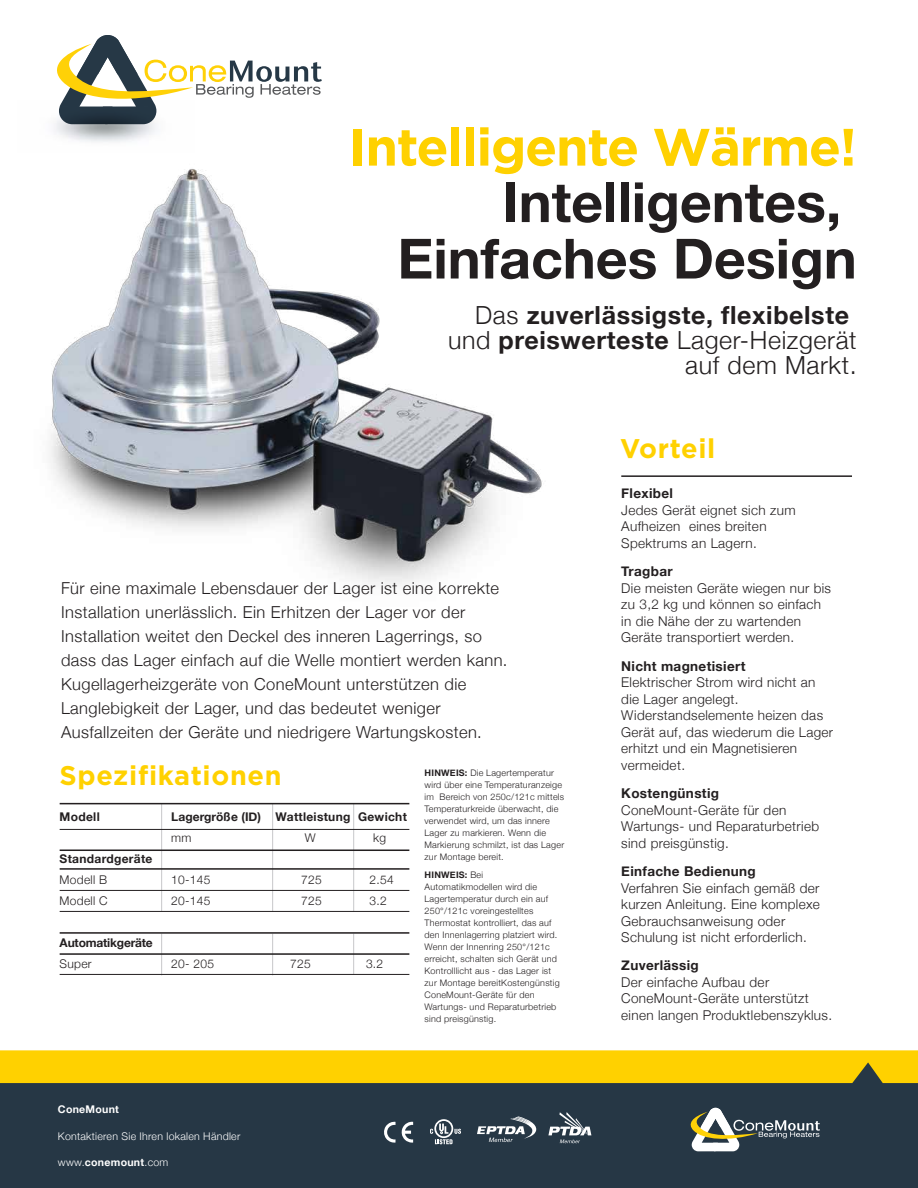
<style>
.page{position:relative;width:918px;height:1188px;background:#fff}
.page>*{position:absolute;margin:0;border:0;box-sizing:border-box;transform-origin:0 0}
.t1{font:700 55.5px/56.4px "Helvetica Neue";color:#231f20;text-align:right}
.t2{font:700 52.5px "Gotham HTF";letter-spacing:-.025em;color:#ffd100}
.t3{font:700 27px "Gotham HTF";letter-spacing:.025em;color:#ffd100}
.t4{font:300 25.05px "Helvetica Neue";letter-spacing:.025em;color:#231f20}
.t5{font:700 25.05px "Helvetica Neue";letter-spacing:.025em;color:#231f20}
.t6{font:300 16.5px/24px "Helvetica Neue";letter-spacing:.025em;color:#231f20}
.t7{font:300 13.5px/16.5px "Helvetica Neue";letter-spacing:.025em;color:#231f20}
.t8{font:700 13.5px "Helvetica Neue";letter-spacing:.025em;color:#231f20}
.t9{font:300 12px "Helvetica Neue";letter-spacing:.025em;color:#231f20}
.t10{font:700 12px "Helvetica Neue";letter-spacing:.025em;color:#231f20}
.t11{font:700 12px "Helvetica Neue";letter-spacing:-.015em;color:#231f20}
.t12{font:300 10.65px "Helvetica Neue";letter-spacing:.025em;color:#fff}
.t13{font:700 10.65px "Helvetica Neue";letter-spacing:.025em;color:#fff}
.t14{font:300 9px/12px "Helvetica Neue";letter-spacing:.025em;color:#231f20}
.s1{font-weight:300}
.s2{font-weight:700}
</style>
<div class="page">
<hr style="left:161px;top:804px;width:1px;height:107px;background:#c7c8ca">
<hr style="left:272px;top:804px;width:1px;height:107px;background:#c7c8ca">
<hr style="left:353px;top:804px;width:1px;height:107px;background:#c7c8ca">
<hr style="left:161px;top:934px;width:1px;height:41px;background:#c7c8ca">
<hr style="left:272px;top:934px;width:1px;height:41px;background:#c7c8ca">
<hr style="left:353px;top:934px;width:1px;height:40px;background:#c7c8ca">
<hr style="left:60px;top:932px;width:349px;height:2px;background:#231f20">
<hr style="left:60px;top:850px;width:349px;height:1px;background:#231f20">
<hr style="left:60px;top:953px;width:349px;height:2px;background:#231f20">
<hr style="left:60px;top:974px;width:349px;height:1px;background:#231f20">
<hr style="left:60px;top:803px;width:349px;height:1px;background:#231f20">
<hr style="left:60px;top:829px;width:349px;height:1px;background:#231f20">
<hr style="left:60px;top:868px;width:349px;height:2px;background:#231f20">
<hr style="left:60px;top:890px;width:349px;height:1px;background:#231f20">
<hr style="left:60px;top:911px;width:349px;height:1px;background:#231f20">
<img style="left:50px;top:169px;width:492px;height:416px">
<hr style="left:621px;top:475px;width:231px;height:2px;background:#231f20">
<div style="left:0;top:1060px;width:918px;height:128px;background:#263745"></div>
<div style="left:0;top:1050px;width:918px;height:33px;background:#ffd100"></div>
<svg style="left:690px;top:1108px;width:130px;height:43px"></svg>
<svg style="left:477px;top:1116px;width:60px;height:26px"></svg>
<svg style="left:548px;top:1112px;width:43px;height:31px"></svg>
<svg style="left:384px;top:1121px;width:29px;height:22px"></svg>
<svg style="left:430px;top:1119px;width:31px;height:25px"></svg>
<svg style="left:50px;top:35px;width:272px;height:89px"></svg>
<h2 class="t2" style="left:349px;top:117px;width:509px">Intelligente Wärme!</h2>
<h1 class="t1" style="left:397px;top:173px;width:461px">Intelligentes,<br>Einfaches Design</h1>
<h3 class="t5" style="left:475px;top:299px;width:375px"><span class="s1">Das</span> zuverlässigste, flexibelste</h3>
<h3 class="t4" style="left:448px;top:325px;width:410px">und <span class="s2">preiswerteste</span> Lager-Heizgerät</h3>
<h3 class="t4" style="left:685px;top:350px;width:173px">auf dem Markt.</h3>
<p class="t6" style="left:61px;top:576px;width:448px">Für eine maximale Lebensdauer der Lager ist eine korrekte Installation unerlässlich. Ein Erhitzen der Lager vor der Installation weitet den Deckel des inneren Lagerrings, so dass das Lager einfach auf die Welle montiert werden kann.<br>Kugellagerheizgeräte von ConeMount unterstützen die Langlebigkeit der Lager, und das bedeutet weniger Ausfallzeiten der Geräte und niedrigere Wartungskosten.</p>
<h3 class="t3" style="left:60px;top:760px;width:223px">Spezifikationen</h3>
<p class="t10" style="left:60px;top:810px;width:42px">Modell</p>
<p class="t10" style="left:171px;top:810px;width:237px">Lagergröße (ID) Wattleistung Gewicht</p>
<p class="t9" style="left:171px;top:831px;width:22px">mm</p>
<p class="t9" style="left:305px;top:831px;width:12px">W</p>
<p class="t9" style="left:373px;top:831px;width:14px">kg</p>
<p class="t10" style="left:60px;top:852px;width:94px">Standardgeräte</p>
<p class="t9" style="left:60px;top:873px;width:49px">Modell B</p>
<p class="t9" style="left:171px;top:873px;width:41px">10-145</p>
<p class="t9" style="left:301px;top:873px;width:22px">725</p>
<p class="t9" style="left:370px;top:873px;width:26px">2.54</p>
<p class="t9" style="left:60px;top:894px;width:50px">Modell C</p>
<p class="t9" style="left:171px;top:894px;width:41px">20-145</p>
<p class="t9" style="left:301px;top:894px;width:22px">725</p>
<p class="t9" style="left:370px;top:894px;width:19px">3.2</p>
<p class="t11" style="left:60px;top:936px;width:95px">Automatikgeräte</p>
<p class="t9" style="left:60px;top:957px;width:34px">Super</p>
<p class="t9" style="left:171px;top:957px;width:44px">20- 205</p>
<p class="t9" style="left:290px;top:957px;width:22px">725</p>
<p class="t9" style="left:366px;top:957px;width:19px">3.2</p>
<p class="t14" style="left:425px;top:767px;width:141px"><span class="s2">HINWEIS:</span> Die Lagertemperatur wird über eine Temperaturanzeige im Bereich von 250c/121c mittels<br>Temperaturkreide überwacht, die verwendet wird, um das innere<br>Lager zu markieren. Wenn die<br>Markierung schmilzt, ist das Lager zur Montage bereit.</p>
<p class="t14" style="left:425px;top:869px;width:137px"><span class="s2">HINWEIS:</span> Bei<br>Automatikmodellen wird die<br>Lagertemperatur durch ein auf<br>250°/121c voreingestelltes<br>Thermostat kontrolliert, das auf den Innenlagerring platziert wird.<br>Wenn der Innenring 250°/121c erreicht, schalten sich Gerät und<br>Kontrolllicht aus - das Lager ist zur Montage bereitKostengünstig<br>ConeMount-Geräte für den<br>Wartungs- und Reparaturbetrieb sind preisgünstig.</p>
<p class="t13" style="left:58px;top:1103px;width:63px">ConeMount</p>
<p class="t12" style="left:58px;top:1129px;width:184px">Kontaktieren Sie Ihren lokalen Händler</p>
<p class="t13" style="left:58px;top:1156px;width:112px"><span class="s1">www.</span>conemount<span class="s1">.com</span></p>
<h3 class="t3" style="left:620px;top:433px;width:97px">Vorteil</h3>
<p class="t8" style="left:621px;top:485px;width:53px">Flexibel</p>
<p class="t7" style="left:621px;top:501px;width:176px">Jedes Gerät eignet sich zum<br>Aufheizen eines breiten<br>Spektrums an Lagern.</p>
<p class="t8" style="left:621px;top:563px;width:53px">Tragbar</p>
<p class="t7" style="left:621px;top:579px;width:211px">Die meisten Geräte wiegen nur bis zu 3,2 kg und können so einfach in die Nähe der zu wartenden<br>Geräte transportiert werden.</p>
<p class="t8" style="left:621px;top:657px;width:126px">Nicht magnetisiert</p>
<p class="t7" style="left:621px;top:674px;width:213px">Elektrischer Strom wird nicht an die Lager angelegt.<br>Widerstandselemente heizen das<br>Gerät auf, das wiederum die Lager erhitzt und ein Magnetisieren vermeidet.</p>
<p class="t8" style="left:621px;top:785px;width:99px">Kostengünstig</p>
<p class="t7" style="left:621px;top:801px;width:199px">ConeMount-Geräte für den<br>Wartungs- und Reparaturbetrieb sind preisgünstig.</p>
<p class="t8" style="left:621px;top:863px;width:136px">Einfache Bedienung</p>
<p class="t7" style="left:621px;top:879px;width:200px">Verfahren Sie einfach gemäß der kurzen Anleitung. Eine komplexe<br>Gebrauchsanweisung oder<br>Schulung ist nicht erforderlich.</p>
<p class="t8" style="left:621px;top:957px;width:79px">Zuverlässig</p>
<p class="t7" style="left:621px;top:974px;width:212px">Der einfache Aufbau der<br>ConeMount-Geräte unterstützt einen langen Produktlebenszyklus.</p>
</div>
